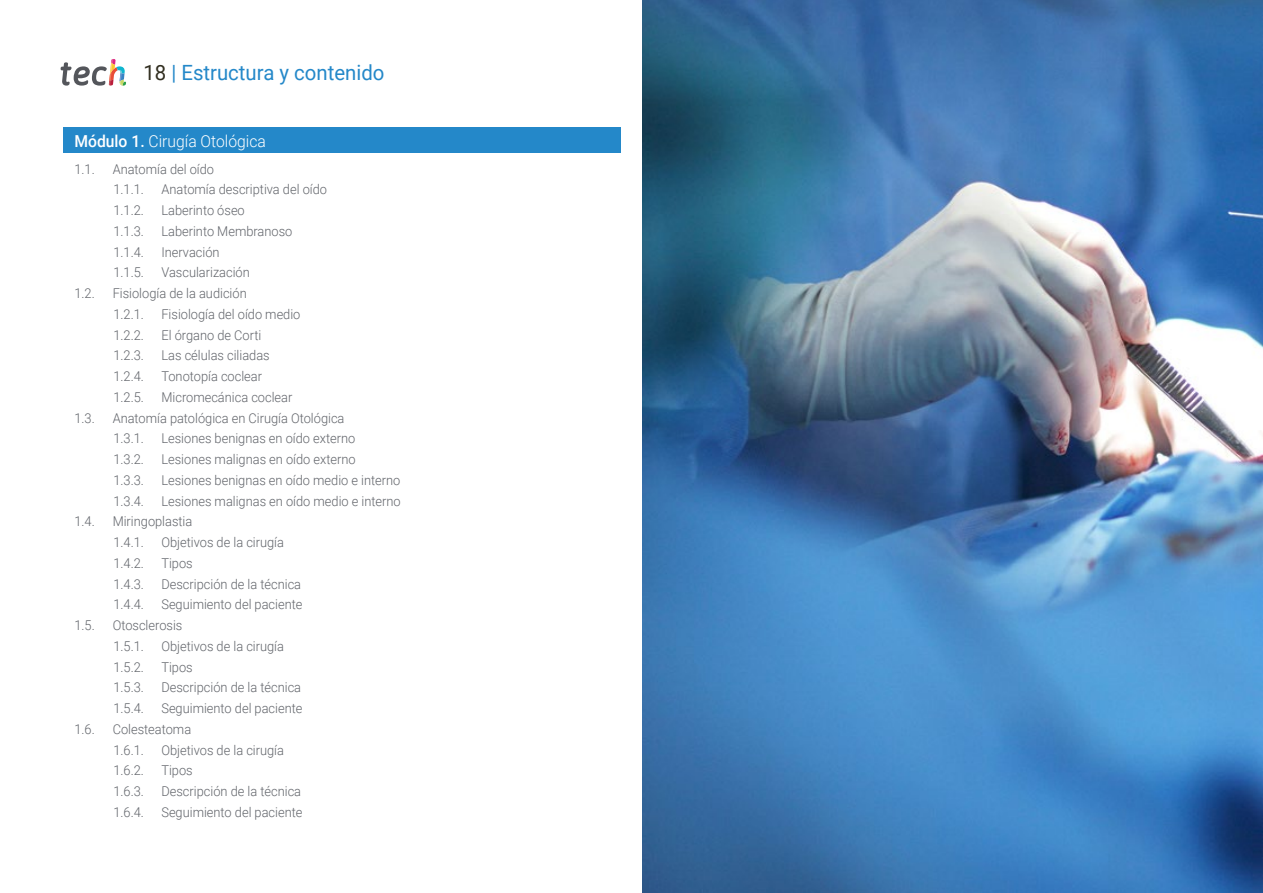
<style>
.page{position:relative;width:1263px;height:893px;background:#fff}
.page>*{position:absolute;margin:0;border:0;box-sizing:border-box;transform-origin:0 0}
.t1{font:21px "Roboto";color:#2488c9}
.t2{font:300 16.5px "Roboto";color:#fff;scale:.95 1}
.t3{font:300 13.5px/20.7px "Roboto";color:#61646a;scale:.95 1}
.s1{color:#312e20}
.s2{font-weight:500}
</style>
<div class="page">
<div style="left:63px;top:128px;width:558px;height:25px;background:#2488c9"></div>
<svg style="left:61px;top:59px;width:65px;height:27px"></svg>
<img style="left:642px;top:0;width:621px;height:893px">
<h1 class="t1" style="left:144px;top:57px;width:242px"><span class="s1">18</span> | Estructura y contenido</h1>
<p class="t2" style="left:74px;top:129px;width:203px"><span class="s2">Módulo 1.</span> Cirugía Otológica</p>
<p class="t3" style="left:74px;top:158px;width:23px">1.1.</p>
<p class="t3" style="left:113px;top:158px;width:108px">Anatomía del oído<br>1.1.1.</p>
<p class="t3" style="left:161px;top:179px;width:176px">Anatomía descriptiva del oído</p>
<p class="t3" style="left:113px;top:200px;width:34px">1.1.2.</p>
<p class="t3" style="left:161px;top:200px;width:89px">Laberinto óseo</p>
<p class="t3" style="left:113px;top:220px;width:34px">1.1.3.</p>
<p class="t3" style="left:161px;top:220px;width:139px">Laberinto Membranoso</p>
<p class="t3" style="left:113px;top:241px;width:34px">1.1.4.</p>
<p class="t3" style="left:161px;top:241px;width:63px">Inervación</p>
<p class="t3" style="left:113px;top:262px;width:34px">1.1.5.</p>
<p class="t3" style="left:161px;top:262px;width:95px">Vascularización</p>
<p class="t3" style="left:74px;top:283px;width:23px">1.2.</p>
<p class="t3" style="left:113px;top:283px;width:143px">Fisiología de la audición<br>1.2.1.</p>
<p class="t3" style="left:161px;top:303px;width:148px">Fisiología del oído medio</p>
<p class="t3" style="left:113px;top:324px;width:34px">1.2.2.</p>
<p class="t3" style="left:161px;top:324px;width:107px">El órgano de Corti</p>
<p class="t3" style="left:113px;top:345px;width:34px">1.2.3.</p>
<p class="t3" style="left:161px;top:345px;width:116px">Las células ciliadas</p>
<p class="t3" style="left:113px;top:366px;width:34px">1.2.4.</p>
<p class="t3" style="left:161px;top:366px;width:107px">Tonotopía coclear</p>
<p class="t3" style="left:113px;top:386px;width:34px">1.2.5.</p>
<p class="t3" style="left:161px;top:386px;width:139px">Micromecánica coclear</p>
<p class="t3" style="left:74px;top:407px;width:23px">1.3.</p>
<p class="t3" style="left:113px;top:407px;width:245px">Anatomía patológica en Cirugía Otológica<br>1.3.1.</p>
<p class="t3" style="left:161px;top:428px;width:206px">Lesiones benignas en oído externo</p>
<p class="t3" style="left:113px;top:448px;width:34px">1.3.2.</p>
<p class="t3" style="left:161px;top:448px;width:206px">Lesiones malignas en oído externo</p>
<p class="t3" style="left:113px;top:469px;width:34px">1.3.3.</p>
<p class="t3" style="left:161px;top:469px;width:253px">Lesiones benignas en oído medio e interno</p>
<p class="t3" style="left:113px;top:490px;width:34px">1.3.4.</p>
<p class="t3" style="left:161px;top:490px;width:253px">Lesiones malignas en oído medio e interno</p>
<p class="t3" style="left:74px;top:511px;width:23px">1.4.</p>
<p class="t3" style="left:113px;top:511px;width:85px">Miringoplastia<br>1.4.1.</p>
<p class="t3" style="left:161px;top:531px;width:131px">Objetivos de la cirugía</p>
<p class="t3" style="left:113px;top:552px;width:34px">1.4.2.</p>
<p class="t3" style="left:161px;top:552px;width:34px">Tipos</p>
<p class="t3" style="left:113px;top:573px;width:34px">1.4.3.</p>
<p class="t3" style="left:161px;top:573px;width:149px">Descripción de la técnica</p>
<p class="t3" style="left:113px;top:594px;width:34px">1.4.4.</p>
<p class="t3" style="left:161px;top:594px;width:150px">Seguimiento del paciente</p>
<p class="t3" style="left:74px;top:614px;width:23px">1.5.</p>
<p class="t3" style="left:113px;top:614px;width:75px">Otosclerosis<br>1.5.1.</p>
<p class="t3" style="left:161px;top:635px;width:131px">Objetivos de la cirugía</p>
<p class="t3" style="left:113px;top:656px;width:34px">1.5.2.</p>
<p class="t3" style="left:161px;top:656px;width:34px">Tipos</p>
<p class="t3" style="left:113px;top:677px;width:34px">1.5.3.</p>
<p class="t3" style="left:161px;top:677px;width:149px">Descripción de la técnica</p>
<p class="t3" style="left:113px;top:697px;width:34px">1.5.4.</p>
<p class="t3" style="left:161px;top:697px;width:150px">Seguimiento del paciente</p>
<p class="t3" style="left:74px;top:718px;width:23px">1.6.</p>
<p class="t3" style="left:113px;top:718px;width:84px">Colesteatoma<br>1.6.1.</p>
<p class="t3" style="left:161px;top:739px;width:131px">Objetivos de la cirugía</p>
<p class="t3" style="left:113px;top:760px;width:34px">1.6.2.</p>
<p class="t3" style="left:161px;top:760px;width:34px">Tipos</p>
<p class="t3" style="left:113px;top:780px;width:34px">1.6.3.</p>
<p class="t3" style="left:161px;top:780px;width:149px">Descripción de la técnica</p>
<p class="t3" style="left:113px;top:801px;width:34px">1.6.4.</p>
<p class="t3" style="left:161px;top:801px;width:150px">Seguimiento del paciente</p>
</div>
